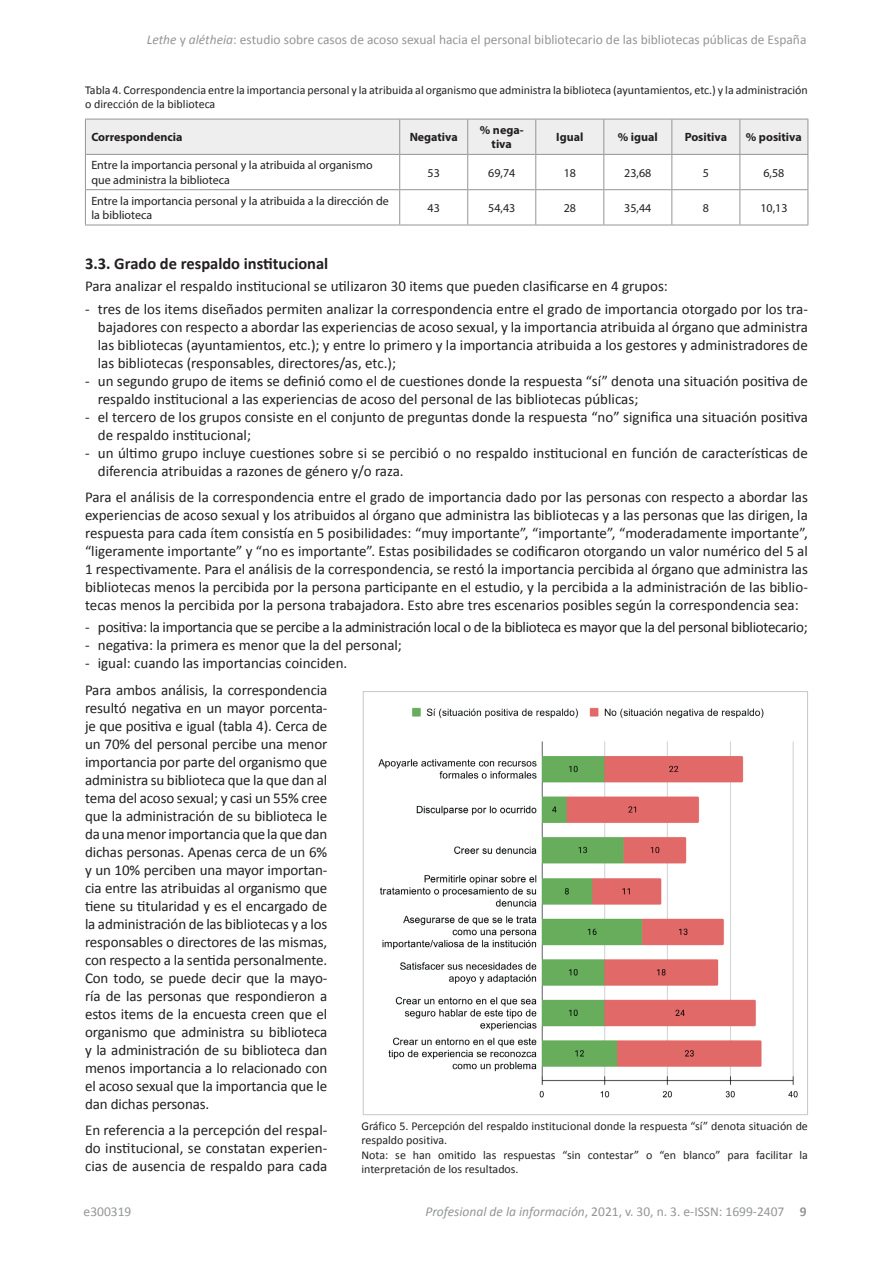
<style>
.page{position:relative;width:893px;height:1263px;background:#fff}
.page>*{position:absolute;margin:0;border:0;box-sizing:border-box;transform-origin:0 0}
.t1{font:700 16.5px "Calibri";color:#231f20}
.t2{font:15px/18px "Calibri";color:#231f20;text-align:justify}
.t3{font:15px "Calibri";letter-spacing:-.02em;color:#231f20}
.t4{font:13.5px "Calibri";color:#939598}
.t5{font:12px/14.4px "Calibri";color:#231f20}
.t6{font:12px/14.4px "Myriad Pro";color:#231f20}
.t7{font:700 12px/14.4px "Myriad Pro";color:#231f20;text-align:center}
.s1{font-style:italic}
.s2{font-weight:700}
</style>
<div class="page">
<div style="left:86px;top:120px;width:721px;height:34px;background:#edeeed"></div>
<hr style="left:85px;top:119px;width:315px;height:1px;background:#939598">
<hr style="left:85px;top:119px;width:1px;height:35px;background:#939598">
<hr style="left:400px;top:119px;width:68px;height:1px;background:#939598">
<hr style="left:399px;top:119px;width:1px;height:35px;background:#939598">
<hr style="left:468px;top:119px;width:68px;height:1px;background:#939598">
<hr style="left:467px;top:119px;width:1px;height:35px;background:#939598">
<hr style="left:536px;top:119px;width:68px;height:1px;background:#939598">
<hr style="left:535px;top:119px;width:1px;height:35px;background:#939598">
<hr style="left:604px;top:119px;width:68px;height:1px;background:#939598">
<hr style="left:603px;top:119px;width:1px;height:35px;background:#939598">
<hr style="left:672px;top:119px;width:68px;height:1px;background:#939598">
<hr style="left:671px;top:119px;width:1px;height:35px;background:#939598">
<hr style="left:740px;top:119px;width:68px;height:1px;background:#939598">
<hr style="left:739px;top:119px;width:1px;height:35px;background:#939598">
<hr style="left:807px;top:119px;width:1px;height:35px;background:#939598">
<hr style="left:85px;top:154px;width:315px;height:1px;background:#939598">
<hr style="left:85px;top:155px;width:1px;height:34px;background:#939598">
<hr style="left:400px;top:154px;width:68px;height:1px;background:#939598">
<hr style="left:399px;top:155px;width:1px;height:34px;background:#939598">
<hr style="left:468px;top:154px;width:68px;height:1px;background:#939598">
<hr style="left:467px;top:155px;width:1px;height:34px;background:#939598">
<hr style="left:536px;top:154px;width:68px;height:1px;background:#939598">
<hr style="left:535px;top:155px;width:1px;height:34px;background:#939598">
<hr style="left:604px;top:154px;width:68px;height:1px;background:#939598">
<hr style="left:603px;top:155px;width:1px;height:34px;background:#939598">
<hr style="left:672px;top:154px;width:68px;height:1px;background:#939598">
<hr style="left:671px;top:155px;width:1px;height:34px;background:#939598">
<hr style="left:740px;top:154px;width:68px;height:1px;background:#939598">
<hr style="left:739px;top:155px;width:1px;height:34px;background:#939598">
<hr style="left:807px;top:155px;width:1px;height:34px;background:#939598">
<hr style="left:85px;top:189px;width:315px;height:1px;background:#939598">
<hr style="left:85px;top:190px;width:1px;height:35px;background:#939598">
<hr style="left:400px;top:189px;width:68px;height:1px;background:#939598">
<hr style="left:399px;top:190px;width:1px;height:35px;background:#939598">
<hr style="left:468px;top:189px;width:68px;height:1px;background:#939598">
<hr style="left:467px;top:190px;width:1px;height:35px;background:#939598">
<hr style="left:536px;top:189px;width:68px;height:1px;background:#939598">
<hr style="left:535px;top:190px;width:1px;height:35px;background:#939598">
<hr style="left:604px;top:189px;width:68px;height:1px;background:#939598">
<hr style="left:603px;top:190px;width:1px;height:35px;background:#939598">
<hr style="left:672px;top:189px;width:68px;height:1px;background:#939598">
<hr style="left:671px;top:190px;width:1px;height:35px;background:#939598">
<hr style="left:740px;top:189px;width:68px;height:1px;background:#939598">
<hr style="left:739px;top:190px;width:1px;height:35px;background:#939598">
<hr style="left:807px;top:190px;width:1px;height:35px;background:#939598">
<hr style="left:85px;top:225px;width:315px;height:1px;background:#939598">
<hr style="left:400px;top:225px;width:68px;height:1px;background:#939598">
<hr style="left:468px;top:225px;width:68px;height:1px;background:#939598">
<hr style="left:536px;top:225px;width:68px;height:1px;background:#939598">
<hr style="left:604px;top:225px;width:68px;height:1px;background:#939598">
<hr style="left:672px;top:225px;width:68px;height:1px;background:#939598">
<hr style="left:740px;top:225px;width:68px;height:1px;background:#939598">
<img style="left:378px;top:707px;width:420px;height:391px">
<p class="t4" style="left:147px;top:31px;width:661px"><span class="s1">Lethe</span> y <span class="s1">alétheia</span>: estudio sobre casos de acoso sexual hacia el personal bibliotecario de las bibliotecas públicas de España</p>
<p class="t5" style="left:85px;top:82px;width:724px">Tabla 4. Correspondencia entre la importancia personal y la atribuida al organismo que administra la biblioteca (ayuntamientos, etc.) y la administración o dirección de la biblioteca</p>
<p class="t7" style="left:91px;top:130px;width:93px">Correspondencia</p>
<p class="t7" style="left:410px;top:130px;width:50px">Negativa</p>
<p class="t7" style="left:480px;top:122px;width:45px">% nega&shy;tiva</p>
<p class="t7" style="left:556px;top:130px;width:29px">Igual</p>
<p class="t7" style="left:618px;top:130px;width:41px">% igual</p>
<p class="t7" style="left:685px;top:130px;width:44px">Positiva</p>
<p class="t7" style="left:746px;top:130px;width:57px">% positiva</p>
<p class="t6" style="left:91px;top:158px;width:283px">Entre la importancia personal y la atribuida al organismo que administra la biblioteca</p>
<p class="t6" style="left:428px;top:165px;width:14px">53</p>
<p class="t6" style="left:488px;top:165px;width:29px">69,74</p>
<p class="t6" style="left:564px;top:165px;width:14px">18</p>
<p class="t6" style="left:624px;top:165px;width:29px">23,68</p>
<p class="t6" style="left:703px;top:165px;width:8px">5</p>
<p class="t6" style="left:763px;top:165px;width:22px">6,58</p>
<p class="t6" style="left:91px;top:193px;width:299px">Entre la importancia personal y la atribuida a la dirección de la biblioteca</p>
<p class="t6" style="left:428px;top:200px;width:14px">43</p>
<p class="t6" style="left:488px;top:200px;width:29px">54,43</p>
<p class="t6" style="left:564px;top:200px;width:14px">28</p>
<p class="t6" style="left:624px;top:200px;width:29px">35,44</p>
<p class="t6" style="left:703px;top:200px;width:8px">8</p>
<p class="t6" style="left:760px;top:200px;width:29px">10,13</p>
<p class="t1" style="left:85px;top:253px;width:245px">3.3. Grado de respaldo institucional</p>
<p class="t2" style="left:85px;top:277px;width:584px">Para analizar el respaldo institucional se utilizaron 30 items que pueden clasificarse en 4 grupos:</p>
<p class="t2" style="left:98px;top:299px;width:712px;text-indent:-13px">- tres de los items diseñados permiten analizar la correspondencia entre el grado de importancia otorgado por los tra&shy;bajadores con respecto a abordar las experiencias de acoso sexual, y la importancia atribuida al órgano que administra las bibliotecas (ayuntamientos, etc.); y entre lo primero y la importancia atribuida a los gestores y administradores de las bibliotecas (responsables, directores/as, etc.);</p>
<p class="t2" style="left:98px;top:371px;width:712px;text-indent:-13px">- un segundo grupo de items se definió como el de cuestiones donde la respuesta “sí” denota una situación positiva de respaldo institucional a las experiencias de acoso del personal de las bibliotecas públicas;</p>
<p class="t2" style="left:98px;top:407px;width:712px;text-indent:-13px">- el tercero de los grupos consiste en el conjunto de preguntas donde la respuesta “no” significa una situación positiva de respaldo institucional;</p>
<p class="t2" style="left:98px;top:443px;width:712px;text-indent:-13px">- un último grupo incluye cuestiones sobre si se percibió o no respaldo institucional en función de características de diferencia atribuidas a razones de género y/o raza.</p>
<p class="t2" style="left:85px;top:487px;width:724px">Para el análisis de la correspondencia entre el grado de importancia dado por las personas con respecto a abordar las experiencias de acoso sexual y los atribuidos al órgano que administra las bibliotecas y a las personas que las dirigen, la respuesta para cada ítem consistía en 5 posibilidades: “muy importante”, “importante”, “moderadamente importante”, “ligeramente importante” y “no es importante”. Estas posibilidades se codificaron otorgando un valor numérico del 5 al 1 respectivamente. Para el análisis de la correspondencia, se restó la importancia percibida al órgano que administra las bibliotecas menos la percibida por la persona participante en el estudio, y la percibida a la administración de las biblio&shy;tecas menos la percibida por la persona trabajadora. Esto abre tres escenarios posibles según la correspondencia sea:</p>
<p class="t3" style="left:85px;top:618px;width:724px">- positiva: la importancia que se percibe a la administración local o de la biblioteca es mayor que la del personal bibliotecario;</p>
<p class="t2" style="left:85px;top:636px;width:318px">- negativa: la primera es menor que la del personal;</p>
<p class="t2" style="left:85px;top:649px;width:264px;line-height:26.5px">- igual: cuando las importancias coinciden.<br>Para ambos análisis, la correspondencia</p>
<p class="t2" style="left:85px;top:698px;width:244px">resultó negativa en un mayor porcenta&shy;je que positiva e igual (tabla 4). Cerca de un 70% del personal percibe una menor importancia por parte del organismo que administra su biblioteca que la que dan al tema del acoso sexual; y casi un 55% cree que la administración de su biblioteca le da una menor importancia que la que dan dichas personas. Apenas cerca de un 6% y un 10% perciben una mayor importan&shy;cia entre las atribuidas al organismo que tiene su titularidad y es el encargado de la administración de las bibliotecas y a los responsables o directores de las mismas, con respecto a la sentida personalmente.<br>Con todo, se puede decir que la mayo&shy;ría de las personas que respondieron a estos items de la encuesta creen que el organismo que administra su biblioteca y la administración de su biblioteca dan menos importancia a lo relacionado con el acoso sexual que la importancia que le dan dichas personas.</p>
<p class="t2" style="left:85px;top:1121px;width:244px">En referencia a la percepción del respal&shy;do institucional, se constatan experien&shy;cias de ausencia de respaldo para cada</p>
<p class="t5" style="left:361px;top:1118px;width:448px">Gráfico 5. Percepción del respaldo institucional donde la respuesta “sí” denota situación de respaldo positiva.<br>Nota: se han omitido las respuestas “sin contestar” o “en blanco” para facilitar la interpretación de los resultados.</p>
<p class="t4" style="left:84px;top:1203px;width:49px">e300319</p>
<p class="t4" style="left:425px;top:1203px;width:383px"><span class="s1">Profesional de la información</span>, 2021, v. 30, n. 3. e-ISSN: 1699-2407 <span class="s2">9</span></p>
</div>
